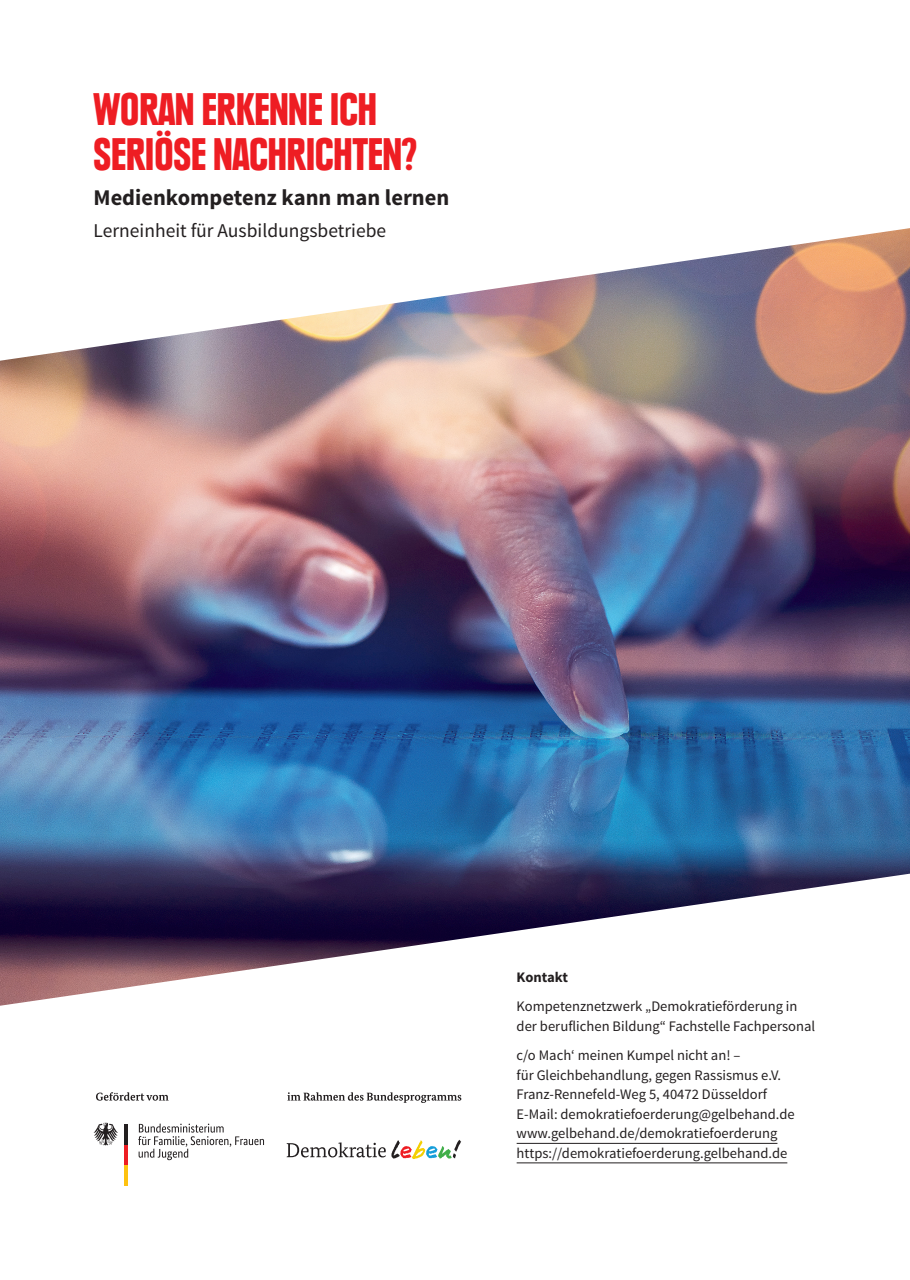
<style>
.page{position:relative;width:910px;height:1280px;background:#fff}
.page>*{position:absolute;margin:0;border:0;box-sizing:border-box;transform-origin:0 0}
.t1{font:900 condensed 45px/45px "Plak";color:#ee1d23}
.t2{font:700 22.5px "Source Sans Pro";color:#231f20}
.t3{font:19.5px "Source Sans Pro";color:#231f20}
.t4{font:14.55px/19.5px "Source Sans Pro";color:#231f20}
.t5{font:700 14.55px "Source Sans Pro";color:#231f20}
</style>
<div class="page">
<img style="left:0;top:228px;width:910px;height:778px">
<hr style="left:124px;top:1124px;width:4px;height:21px;background:#231f20">
<hr style="left:124px;top:1145px;width:4px;height:20px;background:#ee1d23">
<hr style="left:124px;top:1165px;width:4px;height:21px;background:#fec210">
<svg style="left:94px;top:1123px;width:24px;height:22px"></svg>
<svg style="left:96px;top:1092px;width:73px;height:9px"></svg>
<svg style="left:287px;top:1092px;width:174px;height:11px"></svg>
<svg style="left:138px;top:1123px;width:126px;height:37px"></svg>
<svg style="left:287px;top:1140px;width:174px;height:19px"></svg>
<hr style="left:517px;top:1143px;width:260px;height:1px;background:#231f20">
<hr style="left:517px;top:1162px;width:270px;height:1px;background:#231f20">
<h1 class="t1" style="left:94px;top:87px;width:325px">WORAN ERKENNE ICH<br>SERIÖSE NACHRICHTEN?</h1>
<h2 class="t2" style="left:94px;top:183px;width:357px">Medienkompetenz kann man lernen</h2>
<h3 class="t3" style="left:94px;top:218px;width:294px">Lerneinheit für Ausbildungsbetriebe</h3>
<p class="t5" style="left:517px;top:968px;width:53px">Kontakt</p>
<p class="t4" style="left:517px;top:997px;width:300px">Kompetenznetzwerk „Demokratieförderung in der beruflichen Bildung“ Fachstelle Fachpersonal</p>
<p class="t4" style="left:517px;top:1046px;width:280px">c/o Mach‘ meinen Kumpel nicht an! –<br>für Gleichbehandlung, gegen Rassismus e.V.<br>Franz-Rennefeld-Weg 5, 40472 Düsseldorf E-Mail: demokratiefoerderung@gelbehand.de www.gelbehand.de/demokratiefoerderung https://demokratiefoerderung.gelbehand.de</p>
</div>
